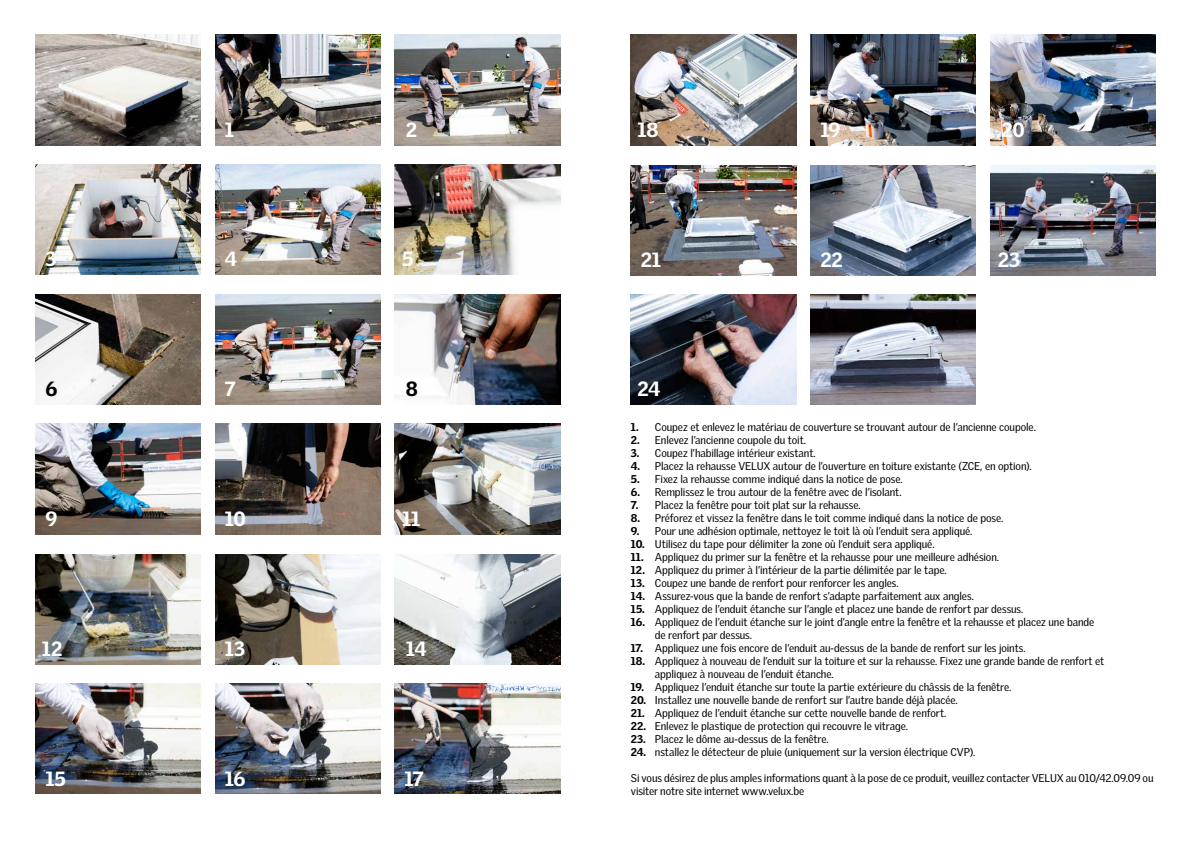
<style>
.page{position:relative;width:1191px;height:842px;background:#fff}
.page>*{position:absolute;margin:0;border:0;box-sizing:border-box;transform-origin:0 0}
.t1{font:900 20px "Velux Gothic";letter-spacing:-.015em;color:#fff}
.t2{font:900 20px "Velux Gothic";color:#000}
.t3{font:11px/13px "Velux Gothic";letter-spacing:-.01em;color:#000}
.s1{font-weight:900}
</style>
<div class="page">
<img style="left:35px;top:35px;width:166px;height:110px">
<img style="left:215px;top:35px;width:165px;height:110px">
<img style="left:394px;top:35px;width:166px;height:110px">
<img style="left:35px;top:294px;width:166px;height:110px">
<img style="left:215px;top:294px;width:165px;height:110px">
<img style="left:394px;top:294px;width:166px;height:110px">
<img style="left:35px;top:554px;width:166px;height:110px">
<img style="left:215px;top:554px;width:165px;height:110px">
<img style="left:394px;top:554px;width:166px;height:110px">
<img style="left:35px;top:684px;width:166px;height:110px">
<img style="left:215px;top:684px;width:165px;height:110px">
<img style="left:394px;top:684px;width:166px;height:110px">
<img style="left:35px;top:165px;width:166px;height:110px">
<img style="left:215px;top:165px;width:165px;height:110px">
<img style="left:394px;top:165px;width:166px;height:110px">
<img style="left:35px;top:424px;width:166px;height:110px">
<img style="left:215px;top:424px;width:165px;height:110px">
<img style="left:394px;top:424px;width:166px;height:110px">
<img style="left:631px;top:295px;width:165px;height:110px">
<img style="left:810px;top:295px;width:166px;height:110px">
<img style="left:631px;top:35px;width:165px;height:110px">
<img style="left:810px;top:35px;width:166px;height:110px">
<img style="left:990px;top:35px;width:165px;height:110px">
<img style="left:631px;top:165px;width:165px;height:110px">
<img style="left:810px;top:165px;width:166px;height:110px">
<img style="left:990px;top:165px;width:165px;height:110px">
<h1 class="t1" style="left:225px;top:117px;width:11px">1</h1>
<h1 class="t1" style="left:406px;top:117px;width:13px">2</h1>
<h1 class="t1" style="left:45px;top:246px;width:12px">3</h1>
<h1 class="t1" style="left:225px;top:246px;width:14px">4</h1>
<h1 class="t1" style="left:402px;top:246px;width:13px">5</h1>
<h1 class="t2" style="left:45px;top:376px;width:13px">6</h1>
<h1 class="t1" style="left:225px;top:376px;width:12px">7</h1>
<h1 class="t2" style="left:406px;top:376px;width:14px">8</h1>
<h1 class="t1" style="left:45px;top:506px;width:13px">9</h1>
<h1 class="t1" style="left:225px;top:506px;width:22px">10</h1>
<h1 class="t1" style="left:402px;top:506px;width:20px">11</h1>
<h1 class="t1" style="left:42px;top:636px;width:22px">12</h1>
<h1 class="t1" style="left:225px;top:636px;width:22px">13</h1>
<h1 class="t1" style="left:406px;top:636px;width:22px">14</h1>
<h1 class="t1" style="left:45px;top:766px;width:22px">15</h1>
<h1 class="t1" style="left:225px;top:766px;width:22px">16</h1>
<h1 class="t1" style="left:404px;top:766px;width:21px">17</h1>
<h1 class="t1" style="left:637px;top:117px;width:22px">18</h1>
<h1 class="t1" style="left:820px;top:117px;width:21px">19</h1>
<h1 class="t1" style="left:1001px;top:117px;width:25px">20</h1>
<h1 class="t1" style="left:641px;top:247px;width:22px">21</h1>
<h1 class="t1" style="left:820px;top:247px;width:24px">22</h1>
<h1 class="t1" style="left:997px;top:247px;width:24px">23</h1>
<h1 class="t1" style="left:637px;top:376px;width:25px">24</h1>
<p class="t3" style="left:631px;top:420px;width:406px"><span class="s1">1.</span> Coupez et enlevez le matériau de couverture se trouvant autour de l’ancienne coupole.</p>
<p class="t3" style="left:631px;top:433px;width:177px"><span class="s1">2.</span> Enlevez l’ancienne coupole du toit.</p>
<p class="t3" style="left:631px;top:446px;width:186px"><span class="s1">3.</span> Coupez l’habillage intérieur existant.</p>
<p class="t3" style="left:631px;top:459px;width:402px"><span class="s1">4.</span> Placez la rehausse VELUX autour de l’ouverture en toiture existante (ZCE, en option).</p>
<p class="t3" style="left:631px;top:472px;width:273px"><span class="s1">5.</span> Fixez la rehausse comme indiqué dans la notice de pose.</p>
<p class="t3" style="left:631px;top:485px;width:272px"><span class="s1">6.</span> Remplissez le trou autour de la fenêtre avec de l’isolant.</p>
<p class="t3" style="left:631px;top:498px;width:231px"><span class="s1">7.</span> Placez la fenêtre pour toit plat sur la rehausse.</p>
<p class="t3" style="left:631px;top:511px;width:374px"><span class="s1">8.</span> Préforez et vissez la fenêtre dans le toit comme indiqué dans la notice de pose.</p>
<p class="t3" style="left:631px;top:524px;width:343px"><span class="s1">9.</span> Pour une adhésion optimale, nettoyez le toit là où l’enduit sera appliqué.</p>
<p class="t3" style="left:631px;top:537px;width:305px"><span class="s1">10.</span> Utilisez du tape pour délimiter la zone où l’enduit sera appliqué.</p>
<p class="t3" style="left:631px;top:550px;width:370px"><span class="s1">11.</span> Appliquez du primer sur la fenêtre et la rehausse pour une meilleure adhésion.</p>
<p class="t3" style="left:631px;top:563px;width:317px"><span class="s1">12.</span> Appliquez du primer à l’intérieur de la partie délimitée par le tape.</p>
<p class="t3" style="left:631px;top:576px;width:269px"><span class="s1">13.</span> Coupez une bande de renfort pour renforcer les angles.</p>
<p class="t3" style="left:631px;top:589px;width:344px"><span class="s1">14.</span> Assurez-vous que la bande de renfort s’adapte parfaitement aux angles.</p>
<p class="t3" style="left:631px;top:602px;width:394px"><span class="s1">15.</span> Appliquez de l’enduit étanche sur l’angle et placez une bande de renfort par dessus.</p>
<p class="t3" style="left:655px;top:615px;width:441px;text-indent:-24px"><span class="s1">16.</span> Appliquez de l’enduit étanche sur le joint d’angle entre la fenêtre et la rehausse et placez une bande de renfort par dessus.</p>
<p class="t3" style="left:631px;top:641px;width:396px"><span class="s1">17.</span> Appliquez une fois encore de l’enduit au-dessus de la bande de renfort sur les joints.</p>
<p class="t3" style="left:655px;top:654px;width:451px;text-indent:-24px"><span class="s1">18.</span> Appliquez à nouveau de l’enduit sur la toiture et sur la rehausse. Fixez une grande bande de renfort et appliquez à nouveau de l’enduit étanche.</p>
<p class="t3" style="left:631px;top:680px;width:382px"><span class="s1">19.</span> Appliquez l’enduit étanche sur toute la partie extérieure du châssis de la fenêtre.</p>
<p class="t3" style="left:631px;top:693px;width:328px"><span class="s1">20.</span> Installez une nouvelle bande de renfort sur l’autre bande déjà placée.</p>
<p class="t3" style="left:631px;top:706px;width:317px"><span class="s1">21.</span> Appliquez de l’enduit étanche sur cette nouvelle bande de renfort.</p>
<p class="t3" style="left:631px;top:719px;width:279px"><span class="s1">22.</span> Enlevez le plastique de protection qui recouvre le vitrage.</p>
<p class="t3" style="left:631px;top:732px;width:199px"><span class="s1">23.</span> Placez le dôme au-dessus de la fenêtre.</p>
<p class="t3" style="left:631px;top:745px;width:346px"><span class="s1">24.</span> nstallez le détecteur de pluie (uniquement sur la version électrique CVP).</p>
<p class="t3" style="left:631px;top:771px;width:524px">Si vous désirez de plus amples informations quant à la pose de ce produit, veuillez contacter VELUX au 010/42.09.09 ou visiter notre site internet www.velux.be</p>
</div>
